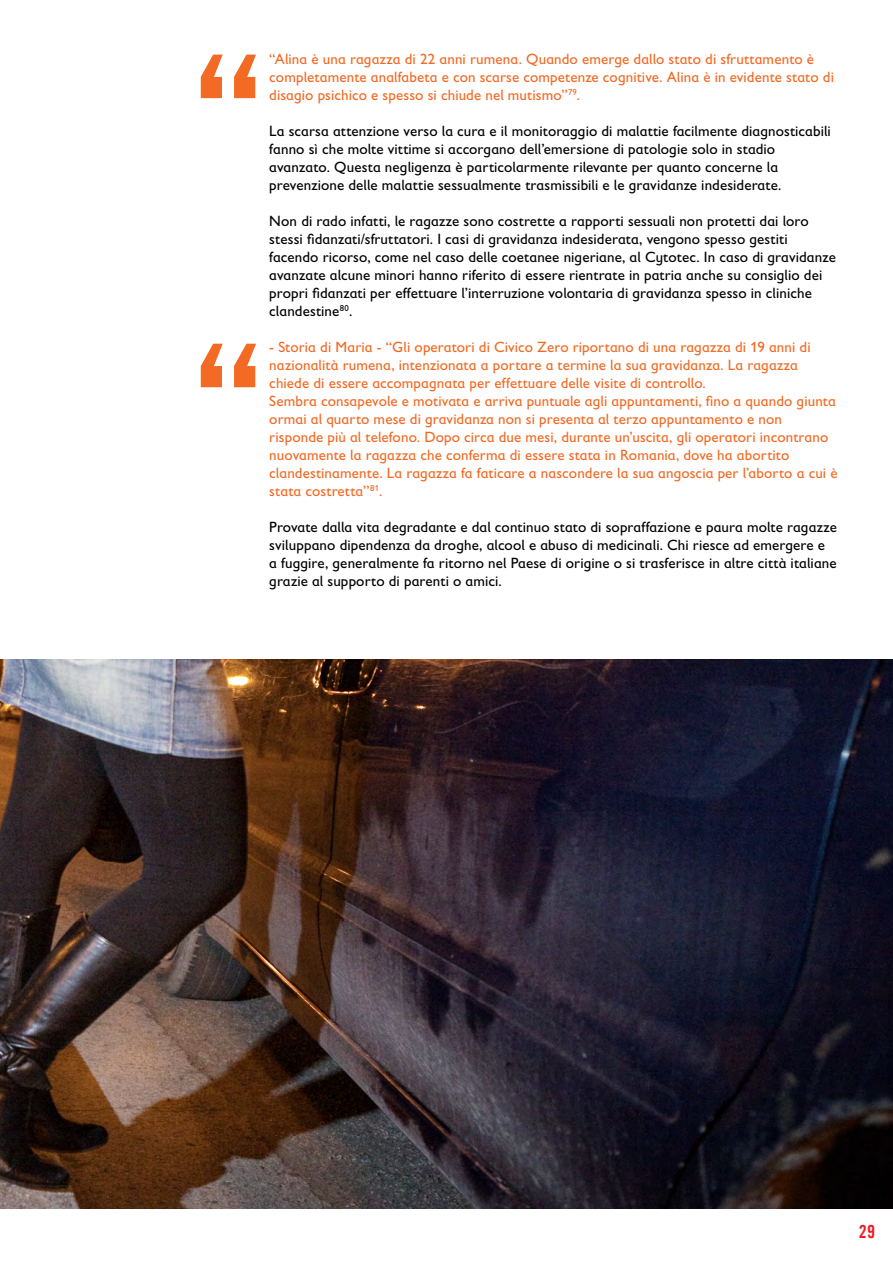
<style>
.page{position:relative;width:893px;height:1263px;background:#fff}
.page>*{position:absolute;margin:0;border:0;box-sizing:border-box;transform-origin:0 0}
.t1{font:180px "Trade Gothic LT Com Bd Cn 20";color:#f26a24}
.t2{font:18px "Trade Gothic LT Com Bd Cn 20";color:#ed1d24}
.t3{font:15px/18px "Gill Sans Infant Std";letter-spacing:.005em;color:#000}
.t4{font:15px/18px "Gill Sans Infant Std";letter-spacing:.01em;color:#f26a24}
</style>
<div class="page">
<img style="left:0;top:659px;width:893px;height:550px">
<h1 class="t1" style="left:188px;top:13px;width:81px">“</h1>
<h1 class="t1" style="left:188px;top:302px;width:81px">“</h1>
<p class="t4" style="left:269px;top:50px;width:566px">“Alina è una ragazza di 22 anni rumena. Quando emerge dallo stato di sfruttamento è completamente analfabeta e con scarse competenze cognitive. Alina è in evidente stato di disagio psichico e spesso si chiude nel mutismo”<sup>79</sup>.</p>
<p class="t3" style="left:269px;top:122px;width:563px">La scarsa attenzione verso la cura e il monitoraggio di malattie facilmente diagnosticabili fanno sì che molte vittime si accorgano dell’emersione di patologie solo in stadio avanzato. Questa negligenza è particolarmente rilevante per quanto concerne la prevenzione delle malattie sessualmente trasmissibili e le gravidanze indesiderate.</p>
<p class="t3" style="left:269px;top:212px;width:568px">Non di rado infatti, le ragazze sono costrette a rapporti sessuali non protetti dai loro stessi fidanzati/sfruttatori. I casi di gravidanza indesiderata, vengono spesso gestiti facendo ricorso, come nel caso delle coetanee nigeriane, al Cytotec. In caso di gravidanze avanzate alcune minori hanno riferito di essere rientrate in patria anche su consiglio dei propri fidanzati per effettuare l’interruzione volontaria di gravidanza spesso in cliniche clandestine<sup>80</sup>.</p>
<p class="t4" style="left:269px;top:338px;width:570px">- Storia di Maria - “Gli operatori di Civico Zero riportano di una ragazza di 19 anni di nazionalità rumena, intenzionata a portare a termine la sua gravidanza. La ragazza chiede di essere accompagnata per effettuare delle visite di controllo.<br>Sembra consapevole e motivata e arriva puntuale agli appuntamenti, fino a quando giunta ormai al quarto mese di gravidanza non si presenta al terzo appuntamento e non risponde più al telefono. Dopo circa due mesi, durante un’uscita, gli operatori incontrano nuovamente la ragazza che conferma di essere stata in Romania, dove ha abortito clandestinamente. La ragazza fa faticare a nascondere la sua angoscia per l’aborto a cui è stata costretta”<sup>81</sup>.</p>
<p class="t3" style="left:269px;top:518px;width:569px">Provate dalla vita degradante e dal continuo stato di sopraffazione e paura molte ragazze sviluppano dipendenza da droghe, alcool e abuso di medicinali. Chi riesce ad emergere e<br>a fuggire, generalmente fa ritorno nel Paese di origine o si trasferisce in altre città italiane grazie al supporto di parenti o amici.</p>
<p class="t2" style="left:859px;top:1220px;width:18px">29</p>
</div>
